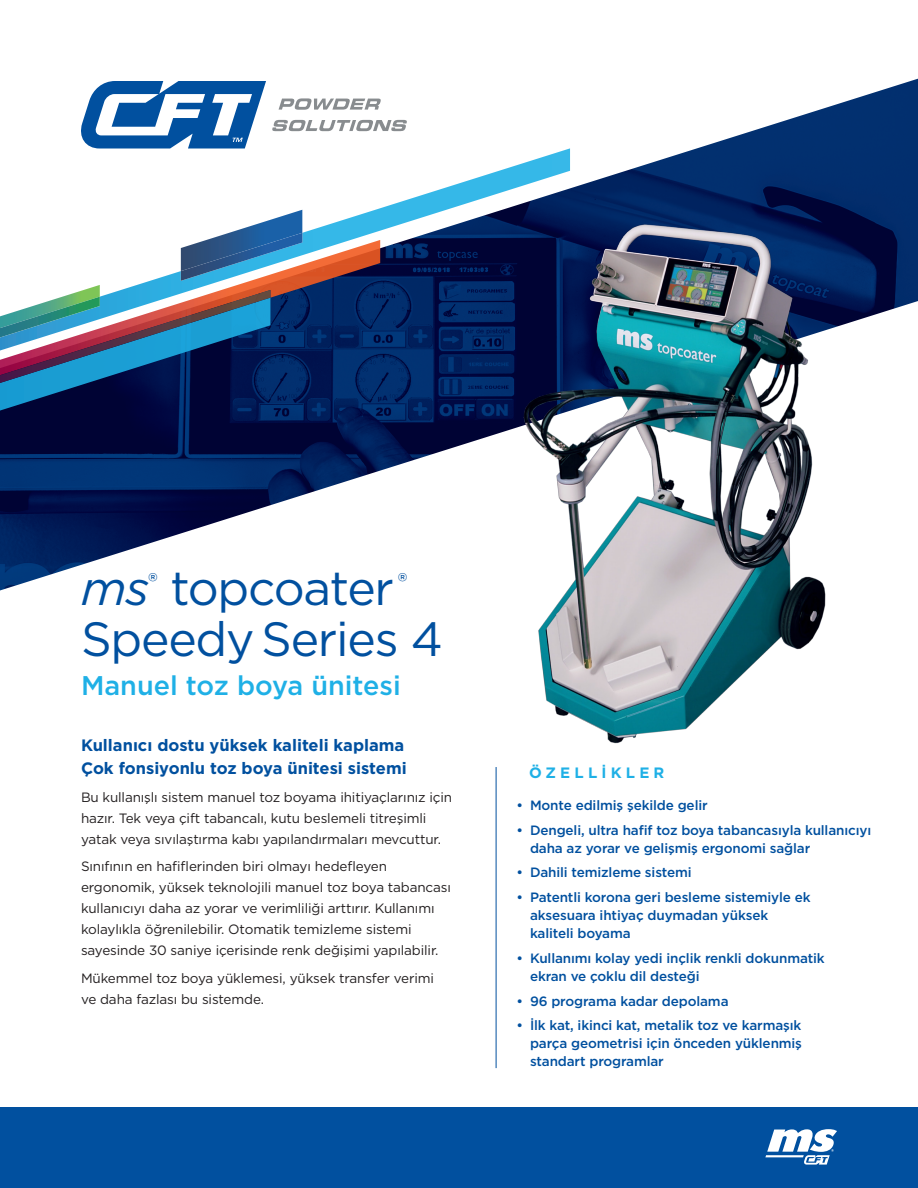
<style>
.page{position:relative;width:918px;height:1188px;background:#fff}
.page>*{position:absolute;margin:0;border:0;box-sizing:border-box;transform-origin:0 0}
.t1{font:48px/51px "Gotham";letter-spacing:-.025em;color:#01509f}
.t2{font:500 27px "Gotham";color:#1fb0e6}
.t3{font:700 16.5px/22.5px "Gotham";color:#01509f}
.body_copy{font:700 15px "Gotham";letter-spacing:.28em;color:#1fb0e6}
.t4{font:13.5px/21px "Gotham";letter-spacing:-.01em;color:#231f20}
.t5{font:500 13.5px/18px "Gotham";letter-spacing:-.01em;color:#01509f}
.s1{font-style:italic}
</style>
<div class="page">
<img style="left:0;top:79px;width:918px;height:511px">
<div style="left:0;top:1107px;width:918px;height:81px;background:#01509f"></div>
<svg style="left:765px;top:1129px;width:72px;height:36px"></svg>
<svg style="left:279px;top:98px;width:102px;height:12px"></svg>
<svg style="left:272px;top:120px;width:135px;height:11px"></svg>
<svg style="left:81px;top:81px;width:185px;height:67px"></svg>
<svg style="left:270px;top:351px;width:110px;height:24px;background:#002563"></svg>
<svg style="left:0;top:148px;width:570px;height:203px"></svg>
<svg style="left:0;top:285px;width:270px;height:126px;background:#415c83"></svg>
<img style="left:0;top:297px;width:100px;height:40px">
<svg style="left:181px;top:210px;width:121px;height:23px"></svg>
<img style="left:181px;top:233px;width:121px;height:48px">
<img style="left:496px;top:203px;width:396px;height:541px">
<hr style="left:496px;top:767px;width:1px;height:301px;background:#01509f">
<p class="t1" style="left:81px;top:562px;width:363px"><span class="s1">ms</span><sup>®</sup> topcoater <sup>®<br></sup>Speedy Series 4</p>
<p class="t2" style="left:81px;top:668px;width:321px">Manuel toz boya ünitesi</p>
<p class="t3" style="left:81px;top:734px;width:327px">Kullanıcı dostu yüksek kaliteli kaplama<br>Çok fonsiyonlu toz boya ünitesi sistemi</p>
<p class="t4" style="left:81px;top:786px;width:373px">Bu kullanışlı sistem manuel toz boyama ihitiyaçlarınız için hazır. Tek veya çift tabancalı, kutu beslemeli titreşimli yatak veya sıvılaştırma kabı yapılandırmaları mevcuttur.</p>
<p class="t4" style="left:81px;top:856px;width:372px">Sınıfının en hafiflerinden biri olmayı hedefleyen ergonomik, yüksek teknolojili manuel toz boya tabancası kullanıcıyı daha az yorar ve verimliliği arttırır. Kullanımı kolaylıkla öğrenilebilir. Otomatik temizleme sistemi sayesinde 30 saniye içerisinde renk değişimi yapılabilir.</p>
<p class="t4" style="left:81px;top:968px;width:355px">Mükemmel toz boya yüklemesi, yüksek transfer verimi ve daha fazlası bu sistemde.</p>
<p class="body_copy" style="left:529px;top:763px;width:137px">ÖZELLİKLER</p>
<p class="t5" style="left:517px;top:796px;width:193px">• Monte edilmiş şekilde gelir</p>
<p class="t5" style="left:530px;top:821px;width:343px;text-indent:-14px">• Dengeli, ultra hafif toz boya tabancasıyla kullanıcıyı daha az yorar ve gelişmiş ergonomi sağlar</p>
<p class="t5" style="left:517px;top:864px;width:177px">• Dahili temizleme sistemi</p>
<p class="t5" style="left:530px;top:888px;width:282px;text-indent:-14px">• Patentli korona geri besleme sistemiyle ek aksesuara ihtiyaç duymadan yüksek kaliteli boyama</p>
<p class="t5" style="left:530px;top:949px;width:296px;text-indent:-14px">• Kullanımı kolay yedi inçlik renkli dokunmatik ekran ve çoklu dil desteği</p>
<p class="t5" style="left:517px;top:992px;width:214px">• 96 programa kadar depolama</p>
<p class="t5" style="left:530px;top:1017px;width:274px;text-align:justify;text-indent:-14px">• İlk kat, ikinci kat, metalik toz ve karmaşık parça geometrisi için önceden yüklenmiş standart programlar</p>
</div>
